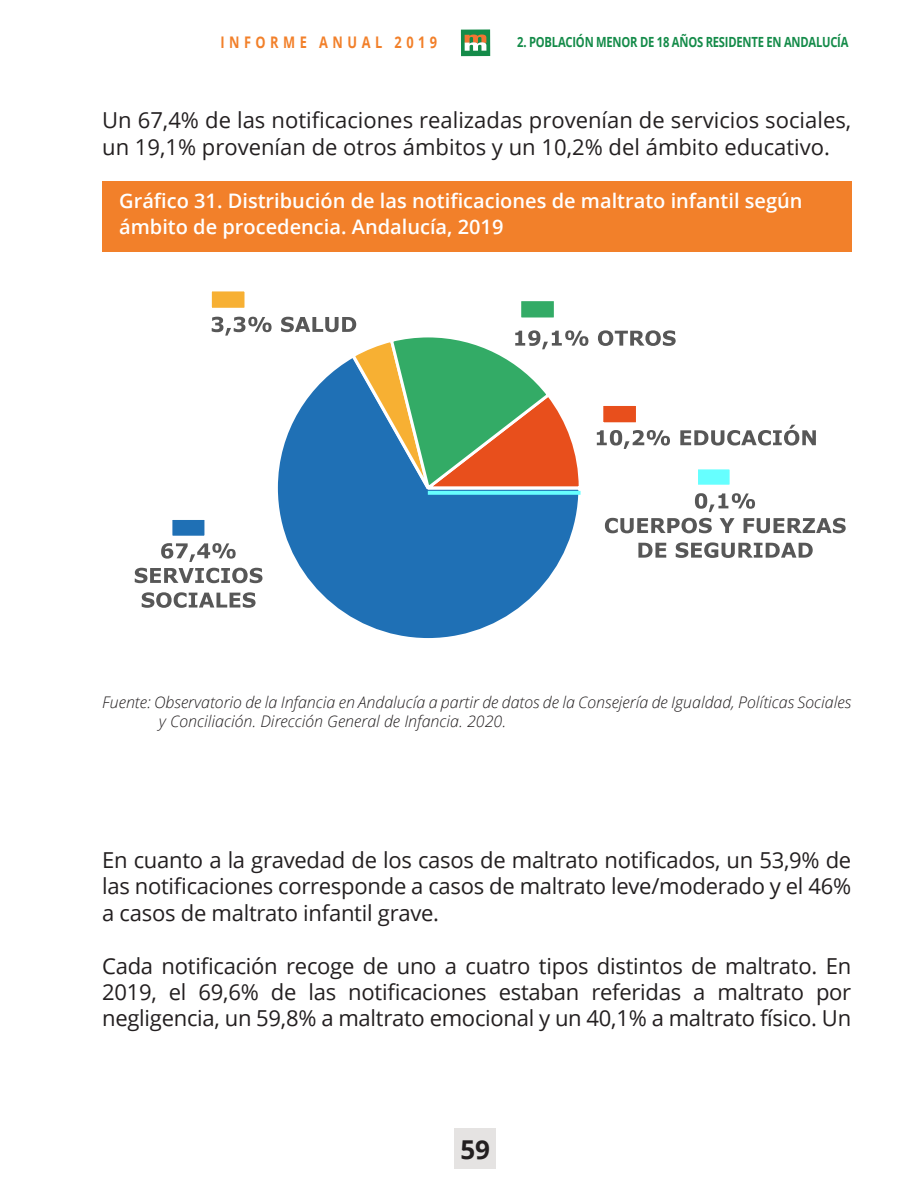
<style>
.page{position:relative;width:908px;height:1191px;background:#fff}
.page>*{position:absolute;margin:0;border:0;box-sizing:border-box;transform-origin:0 0}
.t1{font:700 26px "Open Sans";color:#231f20}
.t2{font:22px/26.4px "Open Sans";color:#231f20;text-align:justify}
.TITULO_GRÁFICO{font:600 20px/26.4px "Open Sans";color:#fff}
.Pie_Tabla{font:italic 300 16px/19.2px "Open Sans";color:#231f20}
.t3{font:700 16px "Open Sans";letter-spacing:.35em;color:#f2802a;scale:.8 1}
.t4{font:700 14px "Open Sans";letter-spacing:-.02em;color:#148b49;scale:.8 1}
</style>
<div class="page">
<div style="left:460px;top:29px;width:30px;height:27px;background:#148b49"></div>
<svg style="left:464px;top:35px;width:22px;height:16px"></svg>
<div style="left:454px;top:1128px;width:41px;height:41px;background:#e5e3e2"></div>
<div style="left:102px;top:181px;width:748px;height:71px;background:#f2802a"></div>
<svg style="left:277px;top:458px;width:300px;height:181px"></svg>
<svg style="left:135px;top:543px;width:127px;height:40px"></svg>
<svg style="left:142px;top:592px;width:113px;height:16px"></svg>
<svg style="left:212px;top:317px;width:59px;height:18px"></svg>
<svg style="left:281px;top:317px;width:307px;height:191px"></svg>
<svg style="left:597px;top:330px;width:78px;height:16px"></svg>
<svg style="left:596px;top:430px;width:73px;height:19px"></svg>
<svg style="left:680px;top:425px;width:135px;height:20px"></svg>
<svg style="left:694px;top:493px;width:60px;height:19px"></svg>
<svg style="left:604px;top:518px;width:107px;height:15px"></svg>
<svg style="left:719px;top:518px;width:15px;height:15px"></svg>
<svg style="left:743px;top:518px;width:102px;height:15px"></svg>
<svg style="left:638px;top:543px;width:28px;height:14px"></svg>
<svg style="left:675px;top:542px;width:137px;height:16px"></svg>
<div style="left:209px;top:288px;width:38px;height:23px;background:#f7b033;border:3px solid #fff"></div>
<div style="left:518px;top:298px;width:38px;height:22px;background:#33ab66;border:3px solid #fff"></div>
<div style="left:600px;top:403px;width:38px;height:22px;background:#e84f1c;border:3px solid #fff"></div>
<div style="left:693px;top:465px;width:40px;height:23px;background:#6ff;border:4px solid #fff"></div>
<div style="left:169px;top:516px;width:39px;height:23px;background:#1f70b5;border:4px solid #fff"></div>
<p class="t3" style="left:220px;top:31px;width:272px">INFORME ANUAL 2019</p>
<p class="t4" style="left:517px;top:32px;width:415px">2. POBLACIÓN MENOR DE 18 AÑOS RESIDENTE EN ANDALUCÍA</p>
<p class="t2" style="left:102px;top:107px;width:750px">Un 67,4% de las notificaciones realizadas provenían de servicios sociales, un 19,1% provenían de otros ámbitos y un 10,2% del ámbito educativo.</p>
<p class="TITULO_GRÁFICO" style="left:119px;top:187px;width:684px">Gráfico 31. Distribución de las notificaciones de maltrato infantil según ámbito de procedencia. Andalucía, 2019</p>
<p class="Pie_Tabla" style="left:159px;top:692px;width:693px;text-indent:-57px">Fuente: Observatorio de la Infancia en Andalucía a partir de datos de la Consejería de Igualdad, Políticas Sociales y Conciliación. Dirección General de Infancia. 2020.</p>
<p class="t2" style="left:102px;top:846px;width:750px">En cuanto a la gravedad de los casos de maltrato notificados, un 53,9% de las notificaciones corresponde a casos de maltrato leve/moderado y el 46% a casos de maltrato infantil grave.</p>
<p class="t2" style="left:102px;top:952px;width:750px">Cada notificación recoge de uno a cuatro tipos distintos de maltrato. En 2019, el 69,6% de las notificaciones estaban referidas a maltrato por negligencia, un 59,8% a maltrato emocional y un 40,1% a maltrato físico. Un</p>
<p class="t1" style="left:460px;top:1131px;width:31px">59</p>
</div>
